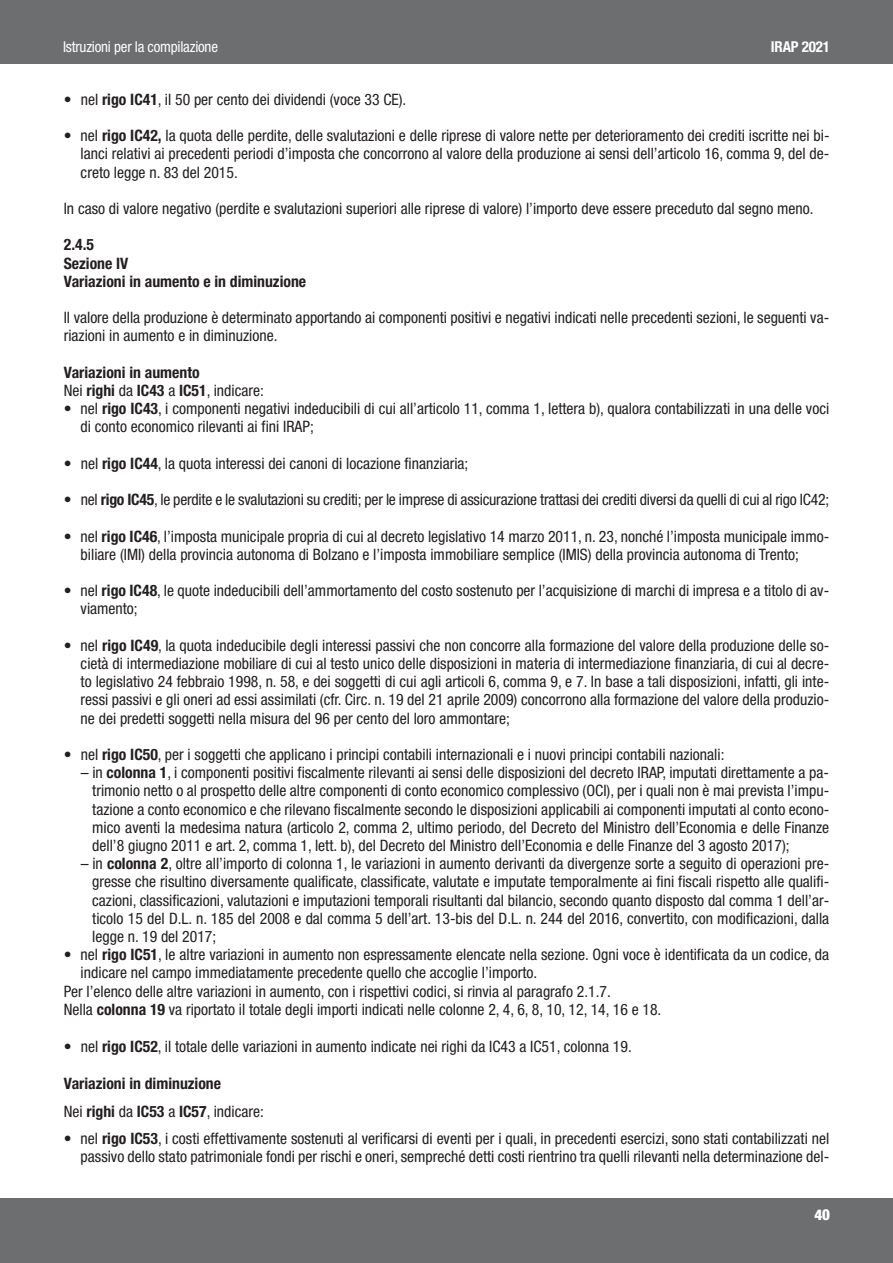
<style>
.page{position:relative;width:893px;height:1263px;background:#fff}
.page>*{position:absolute;margin:0;border:0;box-sizing:border-box;transform-origin:0 0}
.t1{font:condensed 15.75px/18.1px "Helvetica Neue";color:#231f20;text-align:justify}
.t2{font:700 condensed 15.75px/18.1px "Helvetica Neue";color:#231f20}
.t3{font:condensed 15px "Helvetica Neue";letter-spacing:-.015em;color:#fff}
.t4{font:700 condensed 15px "Helvetica Neue";letter-spacing:-.015em;color:#fff}
.t5{font:900 condensed 15px "Helvetica Neue";color:#fff}
.s1{font-weight:700}
.s2{font-weight:400}
</style>
<div class="page">
<div style="left:0;top:0;width:893px;height:64px;background:#6d6e70"></div>
<div style="left:0;top:1198px;width:893px;height:65px;background:#6d6e70"></div>
<p class="t3" style="left:63px;top:41px;width:157px">Istruzioni per la compilazione</p>
<p class="t4" style="left:771px;top:41px;width:60px">IRAP 2021</p>
<p class="t1" style="left:64px;top:91px;width:344px">• nel <span class="s1">rigo IC41</span>, il 50 per cento dei dividendi (voce 33 CE).</p>
<p class="t1" style="left:81px;top:128px;width:750px;text-indent:-17px">• nel <span class="s1">rigo IC42,</span> la quota delle perdite, delle svalutazioni e delle riprese di valore nette per deterioramento dei crediti iscritte nei bi&shy;lanci relativi ai precedenti periodi d’imposta che concorrono al valore della produzione ai sensi dell’articolo 16, comma 9, del de&shy;creto legge n. 83 del 2015.</p>
<p class="t1" style="left:64px;top:201px;width:751px">In caso di valore negativo (perdite e svalutazioni superiori alle riprese di valore) l’importo deve essere preceduto dal segno meno.</p>
<p class="t2" style="left:64px;top:237px;width:244px">2.4.5<br>Sezione IV<br>Variazioni in aumento e in diminuzione</p>
<p class="t1" style="left:64px;top:310px;width:767px">Il valore della produzione è determinato apportando ai componenti positivi e negativi indicati nelle precedenti sezioni, le seguenti va&shy;riazioni in aumento e in diminuzione.</p>
<p class="t2" style="left:64px;top:364px;width:202px">Variazioni in aumento<br><span class="s2">Nei</span> righi <span class="s2">da</span> IC43 <span class="s2">a</span> IC51<span class="s2">, indicare:</span></p>
<p class="t1" style="left:81px;top:401px;width:750px;text-indent:-17px">• nel <span class="s1">rigo IC43</span>, i componenti negativi indeducibili di cui all’articolo 11, comma 1, lettera b), qualora contabilizzati in una delle voci di conto economico rilevanti ai fini IRAP;</p>
<p class="t1" style="left:64px;top:455px;width:406px">• nel <span class="s1">rigo IC44</span>, la quota interessi dei canoni di locazione finanziaria;</p>
<p class="t1" style="left:64px;top:492px;width:767px">• nel <span class="s1">rigo IC45</span>, le perdite e le svalutazioni su crediti; per le imprese di assicurazione trattasi dei crediti diversi da quelli di cui al rigo IC42;</p>
<p class="t1" style="left:81px;top:528px;width:750px;text-indent:-17px">• nel <span class="s1">rigo IC46</span>, l’imposta municipale propria di cui al decreto legislativo 14 marzo 2011, n. 23, nonché l’imposta municipale immo&shy;biliare (IMI) della provincia autonoma di Bolzano e l’imposta immobiliare semplice (IMIS) della provincia autonoma di Trento;</p>
<p class="t1" style="left:81px;top:583px;width:750px;text-indent:-17px">• nel <span class="s1">rigo IC48</span>, le quote indeducibili dell’ammortamento del costo sostenuto per l’acquisizione di marchi di impresa e a titolo di av&shy;viamento;</p>
<p class="t1" style="left:81px;top:637px;width:750px;text-indent:-17px">• nel <span class="s1">rigo IC49</span>, la quota indeducibile degli interessi passivi che non concorre alla formazione del valore della produzione delle so&shy;cietà di intermediazione mobiliare di cui al testo unico delle disposizioni in materia di intermediazione finanziaria, di cui al decre&shy;to legislativo 24 febbraio 1998, n. 58, e dei soggetti di cui agli articoli 6, comma 9, e 7. In base a tali disposizioni, infatti, gli inte&shy;ressi passivi e gli oneri ad essi assimilati (cfr. Circ. n. 19 del 21 aprile 2009) concorrono alla formazione del valore della produzio&shy;ne dei predetti soggetti nella misura del 96 per cento del loro ammontare;</p>
<p class="t1" style="left:64px;top:747px;width:662px">• nel <span class="s1">rigo IC50</span>, per i soggetti che applicano i principi contabili internazionali e i nuovi principi contabili nazionali:</p>
<p class="t1" style="left:92px;top:765px;width:738px;text-indent:-12px">– in <span class="s1">colonna 1</span>, i componenti positivi fiscalmente rilevanti ai sensi delle disposizioni del decreto IRAP, imputati direttamente a pa&shy;trimonio netto o al prospetto delle altre componenti di conto economico complessivo (OCI), per i quali non è mai prevista l’impu&shy;tazione a conto economico e che rilevano fiscalmente secondo le disposizioni applicabili ai componenti imputati al conto econo&shy;mico aventi la medesima natura (articolo 2, comma 2, ultimo periodo, del Decreto del Ministro dell’Economia e delle Finanze dell’8 giugno 2011 e art. 2, comma 1, lett. b), del Decreto del Ministro dell’Economia e delle Finanze del 3 agosto 2017);</p>
<p class="t1" style="left:92px;top:856px;width:738px;text-indent:-12px">– in <span class="s1">colonna 2</span>, oltre all’importo di colonna 1, le variazioni in aumento derivanti da divergenze sorte a seguito di operazioni pre&shy;gresse che risultino diversamente qualificate, classificate, valutate e imputate temporalmente ai fini fiscali rispetto alle qualifi&shy;cazioni, classificazioni, valutazioni e imputazioni temporali risultanti dal bilancio, secondo quanto disposto dal comma 1 dell’ar&shy;ticolo 15 del D.L. n. 185 del 2008 e dal comma 5 dell’art. 13-bis del D.L. n. 244 del 2016, convertito, con modificazioni, dalla legge n. 19 del 2017;</p>
<p class="t1" style="left:64px;top:947px;width:767px">• nel <span class="s1">rigo IC51</span>, le altre variazioni in aumento non espressamente elencate nella sezione. Ogni voce è identificata da un codice, da</p>
<p class="t1" style="left:81px;top:965px;width:458px">indicare nel campo immediatamente precedente quello che accoglie l’importo.</p>
<p class="t1" style="left:64px;top:983px;width:548px">Per l’elenco delle altre variazioni in aumento, con i rispettivi codici, si rinvia al paragrafo 2.1.7.</p>
<p class="t1" style="left:64px;top:1001px;width:599px">Nella <span class="s1">colonna 19</span> va riportato il totale degli importi indicati nelle colonne 2, 4, 6, 8, 10, 12, 14, 16 e 18.</p>
<p class="t1" style="left:64px;top:1039px;width:570px">• nel <span class="s1">rigo IC52</span>, il totale delle variazioni in aumento indicate nei righi da IC43 a IC51, colonna 19.</p>
<p class="t2" style="left:64px;top:1072px;width:202px;line-height:27.2px">Variazioni in diminuzione<br><span class="s2">Nei</span> righi <span class="s2">da</span> IC53 <span class="s2">a</span> IC57<span class="s2">, indicare:</span></p>
<p class="t1" style="left:64px;top:1130px;width:767px;line-height:18.6px;text-align:right">• nel <span class="s1">rigo IC53</span>, i costi effettivamente sostenuti al verificarsi di eventi per i quali, in precedenti esercizi, sono stati contabilizzati nel passivo dello stato patrimoniale fondi per rischi e oneri, sempreché detti costi rientrino tra quelli rilevanti nella determinazione del-</p>
<p class="t5" style="left:814px;top:1206px;width:17px">40</p>
</div>
